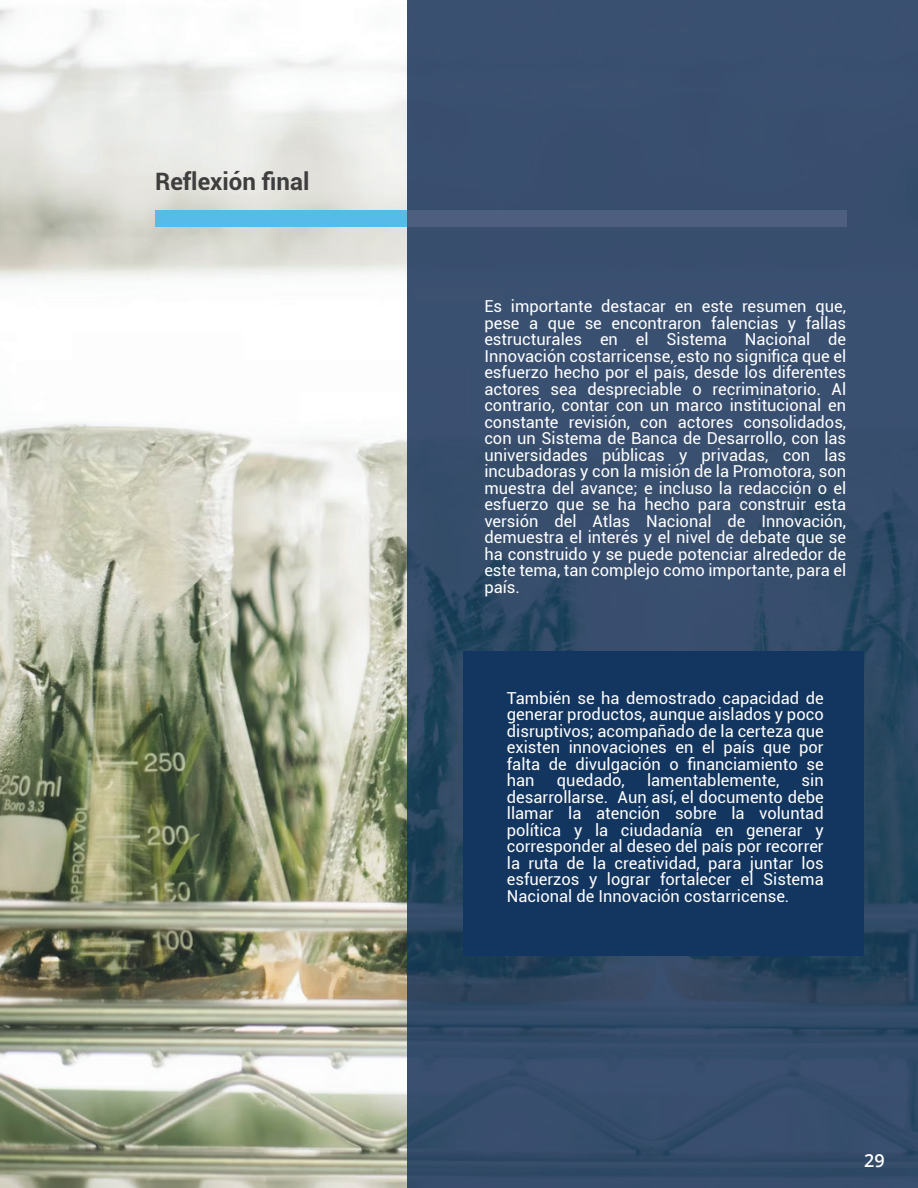
<style>
.page{position:relative;width:918px;height:1188px;background:#fff}
.page>*{position:absolute;margin:0;border:0;box-sizing:border-box;transform-origin:0 0}
.t1{font:24px "Roboto Bold 2";color:#3e3e3f}
.t2{font:600 18px "Open Sans";color:#fff}
.t3{font:16.5px/16.5px "Roboto";color:#fff;text-align:justify}
.t4{font:16.5px "Roboto Regular 2";color:#fff}
</style>
<div class="page">
<img style="left:0;top:0;width:918px;height:1188px">
<div style="left:464px;top:652px;width:400px;height:304px;background:#133660"></div>
<div style="left:155px;top:210px;width:252px;height:16px;background:#56bbe9"></div>
<div style="left:407px;top:210px;width:439px;height:16px;background:#4d5e7e"></div>
<h1 class="t1" style="left:155px;top:164px;width:156px">Reflexión final</h1>
<p class="t3" style="left:484px;top:297px;width:363px">Es importante destacar en este resumen que, pese a que se encontraron falencias y fallas estructurales en el Sistema Nacional de</p>
<p class="t4" style="left:484px;top:344px;width:363px">Innovación costarricense, esto no significa que el</p>
<p class="t3" style="left:484px;top:363px;width:363px">esfuerzo hecho por el país, desde los diferentes actores sea despreciable o recriminatorio. Al contrario, contar con un marco institucional en constante revisión, con actores consolidados, con un Sistema de Banca de Desarrollo, con las universidades públicas y privadas, con las incubadoras y con la misión de la Promotora, son muestra del avance; e incluso la redacción o el esfuerzo que se ha hecho para construir esta versión del Atlas Nacional de Innovación, demuestra el interés y el nivel de debate que se ha construido y se puede potenciar alrededor de este tema, tan complejo como importante, para el país.</p>
<p class="t3" style="left:507px;top:689px;width:318px">También se ha demostrado capacidad de generar productos, aunque aislados y poco disruptivos; acompañado de la certeza que existen innovaciones en el país que por</p>
<p class="t4" style="left:507px;top:752px;width:318px">falta de divulgación o financiamiento se</p>
<p class="t3" style="left:507px;top:772px;width:29px">han</p>
<p class="t3" style="left:557px;top:772px;width:69px">quedado,</p>
<p class="t3" style="left:647px;top:772px;width:134px">lamentablemente,</p>
<p class="t3" style="left:507px;top:772px;width:318px;text-indent:295px">sin desarrollarse. Aun así, el documento debe llamar la atención sobre la voluntad política y la ciudadanía en generar y corresponder al deseo del país por recorrer la ruta de la creatividad, para juntar los esfuerzos y lograr fortalecer el Sistema Nacional de Innovación costarricense.</p>
<p class="t2" style="left:864px;top:1148px;width:22px">29</p>
</div>
